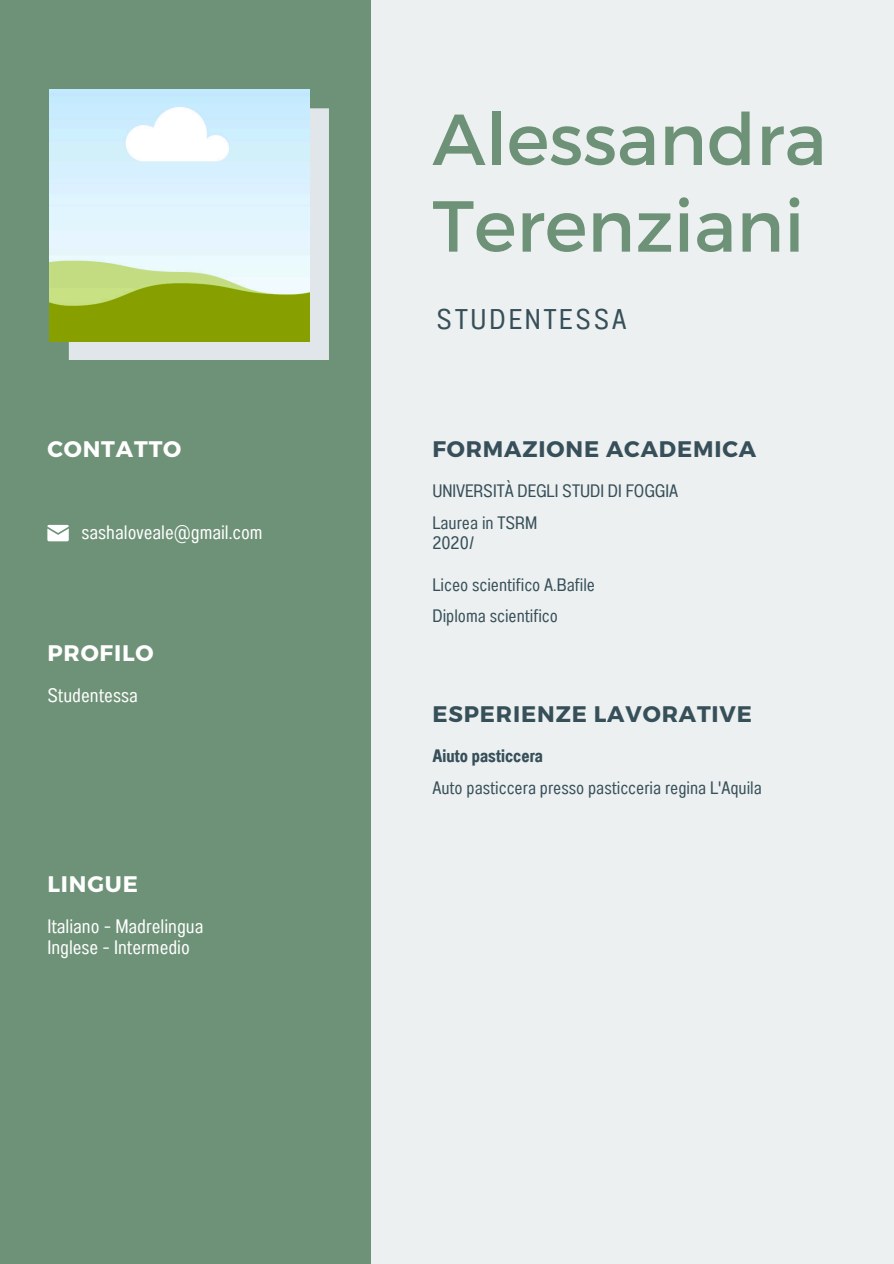
<style>
.page{position:relative;width:894px;height:1264px;background:#fff}
.page>*{position:absolute;margin:0;border:0;box-sizing:border-box;transform-origin:0 0}
.t1{font:72px/86.7px "Montserrat";color:#6e9277}
.t2{font:28.5px "Anantason Wd 62";letter-spacing:.105em;color:#374f59}
.t3{font:700 22.5px "Montserrat";letter-spacing:.04em;color:#374f59}
.t4{font:700 22.5px "Montserrat";letter-spacing:.04em;color:#fff}
.t5{font:19.5px "Anantason Wd 62";color:#fff}
.t6{font:18px "Anantason Wd 62";color:#374f59}
.t7{font:18px "Anantason Bold Wd 62";color:#374f59}
</style>
<div class="page">
<div style="left:0;top:0;width:893px;height:1263px;background:#ecf0f1"></div>
<div style="left:0;top:0;width:370px;height:1263px;background:#6e9277"></div>
<div style="left:69px;top:108px;width:260px;height:252px;background:#e0e6e9"></div>
<img style="left:50px;top:89px;width:260px;height:252px">
<svg style="left:47px;top:525px;width:22px;height:16px"></svg>
<p class="t4" style="left:47px;top:434px;width:135px">CONTATTO</p>
<h3 class="t5" style="left:81px;top:520px;width:182px">sashaloveale@gmail.com</h3>
<p class="t4" style="left:47px;top:638px;width:108px">PROFILO</p>
<h3 class="t5" style="left:47px;top:684px;width:92px">Studentessa</h3>
<p class="t4" style="left:47px;top:869px;width:92px">LINGUE</p>
<p class="t5" style="left:47px;top:914px;width:157px">Italiano - Madrelingua</p>
<h1 class="t5" style="left:47px;top:936px;width:144px">Inglese - Intermedio</h1>
<h3 class="t1" style="left:432px;top:92px;width:395px">Alessandra<br>Terenziani</h3>
<p class="t2" style="left:436px;top:302px;width:191px">STUDENTESSA</p>
<h2 class="t3" style="left:432px;top:434px;width:325px">FORMAZIONE ACADEMICA</h2>
<h3 class="t6" style="left:432px;top:480px;width:247px">UNIVERSITÀ DEGLI STUDI DI FOGGIA</h3>
<h4 class="t6" style="left:432px;top:512px;width:106px">Laurea in TSRM</h4>
<p class="t6" style="left:432px;top:532px;width:44px">2020/</p>
<p class="t6" style="left:432px;top:574px;width:164px">Liceo scientifico A.Bafile</p>
<p class="t6" style="left:432px;top:605px;width:127px">Diploma scientifico</p>
<p class="t3" style="left:432px;top:699px;width:321px">ESPERIENZE LAVORATIVE</p>
<h3 class="t7" style="left:432px;top:745px;width:112px">Aiuto pasticcera</h3>
<h5 class="t6" style="left:432px;top:777px;width:331px">Auto pasticcera presso pasticceria regina L'Aquila</h5>
</div>
